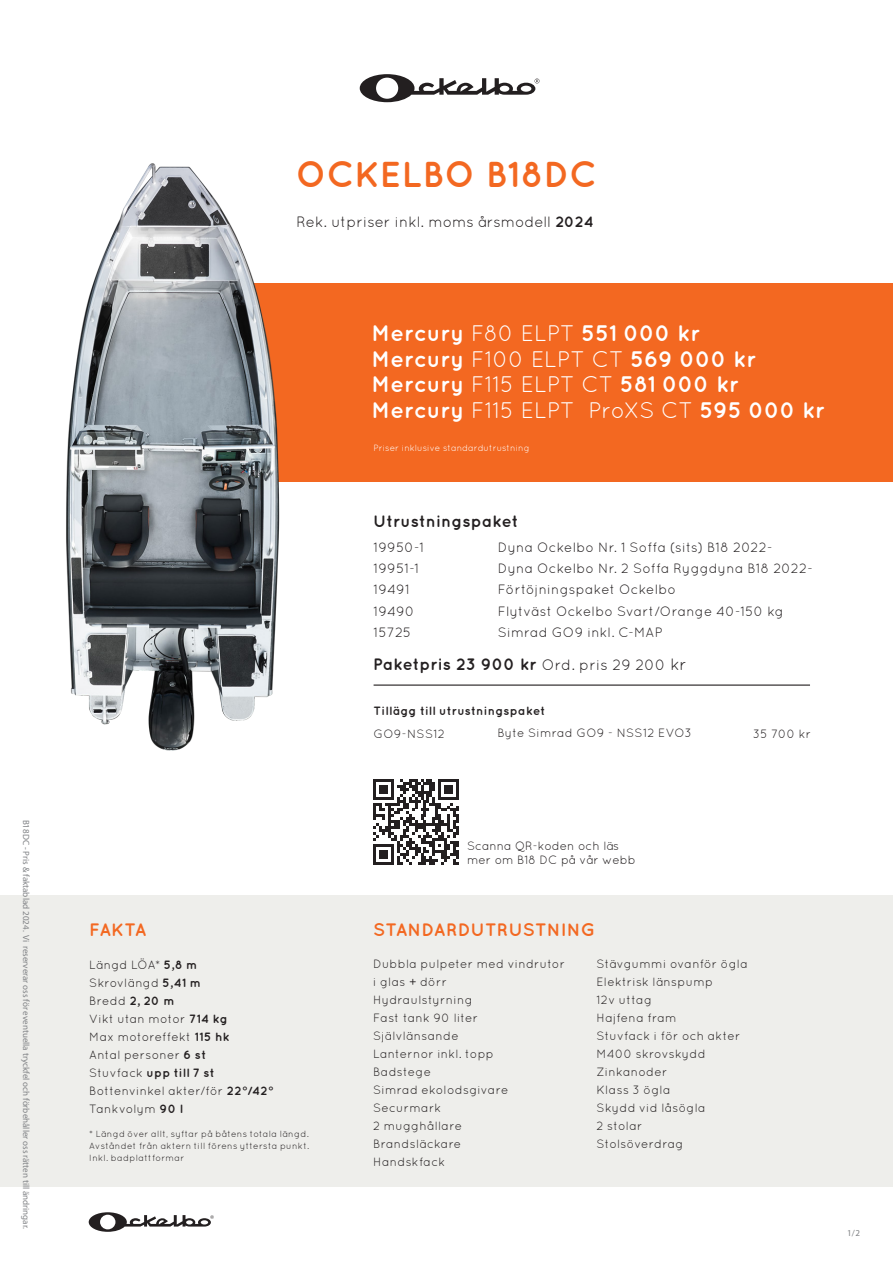
<style>
.page{position:relative;width:893px;height:1263px;background:#fff}
.page>*{position:absolute;margin:0;border:0;box-sizing:border-box;transform-origin:0 0}
.Rubrik{font:700 36px "Quicksand";letter-spacing:.005em;color:#f36821}
.Bröd_bold{font:700 22.5px/25.5px "Quicksand";color:#fff}
.Rubrik-2{font:700 18px "Quicksand";letter-spacing:.005em;color:#f36821}
.Bröd_bold-2{font:700 16.5px "Quicksand";letter-spacing:.01em;color:#231f20}
.t1{font:15px "Quicksand";color:#231f20}
.Bröd_bold-3{font:13.5px "Quicksand";letter-spacing:.02em;color:#231f20}
.Bröd_bold-4{font:12px/18px "Quicksand";letter-spacing:.02em;color:#231f20}
.Bröd_bold-5{font:12px "Quicksand";color:#231f20}
.Bröd_bold-6{font:700 12px "Quicksand";letter-spacing:.025em;color:#231f20}
.Bröd{font:9px "Quicksand";letter-spacing:.035em;color:#231f20}
.t2{font:9px "Myriad Pro";color:#808285}
.t3{font:9px "Quicksand";color:#fff}
.s1{font-weight:700}
.s2{font-weight:400}
.s3{font-weight:400;font-size:15px}
</style>
<div class="page">
<svg style="left:89px;top:1212px;width:125px;height:20px"></svg>
<div style="left:0;top:895px;width:893px;height:291px;background:#eeeeeb"></div>
<div style="left:123px;top:283px;width:770px;height:199px;background:#f36821"></div>
<svg style="left:360px;top:74px;width:179px;height:28px"></svg>
<img style="left:66px;top:163px;width:214px;height:588px">
<hr style="left:374px;top:684px;width:436px;height:2px;background:#231f20">
<svg style="left:374px;top:779px;width:85px;height:86px"></svg>
<p class="t2" style="left:32px;top:819px;width:411px;rotate:90deg">B18DC - Pris &amp; faktablad 2024. Vi reserverar oss för eventuella tryckfel och förbehåller oss rätten till ändringar.</p>
<p class="Rubrik" style="left:296px;top:153px;width:303px">OCKELBO B18DC</p>
<p class="t1" style="left:297px;top:213px;width:299px">Rek. utpriser inkl. moms årsmodell <span class="s1">2024</span></p>
<p class="Bröd_bold" style="left:371px;top:320px;width:386px">Mercury <span class="s2">F80 ELPT</span> 551 000 kr<br>Mercury <span class="s2">F100 ELPT CT</span> 569 000 kr</p>
<p class="Bröd_bold" style="left:371px;top:371px;width:369px">Mercury <span class="s2">F115 ELPT CT</span> 581 000 kr</p>
<p class="Bröd_bold" style="left:371px;top:396px;width:455px">Mercury <span class="s2">F115 ELPT ProXS CT</span> 595 000 kr</p>
<p class="t3" style="left:374px;top:443px;width:158px">Priser inklusive standardutrustning</p>
<p class="Bröd_bold-2" style="left:373px;top:511px;width:147px">Utrustningspaket</p>
<p class="Bröd_bold-3" style="left:374px;top:540px;width:52px">19950-1</p>
<p class="Bröd_bold-3" style="left:374px;top:561px;width:47px">19951-1</p>
<p class="Bröd_bold-3" style="left:374px;top:582px;width:38px">19491</p>
<p class="Bröd_bold-3" style="left:374px;top:603px;width:43px">19490</p>
<p class="Bröd_bold-3" style="left:374px;top:624px;width:39px">15725</p>
<p class="Bröd_bold-3" style="left:498px;top:540px;width:276px">Dyna Ockelbo Nr. 1 Soffa (sits) B18 2022-</p>
<p class="Bröd_bold-3" style="left:498px;top:561px;width:317px">Dyna Ockelbo Nr. 2 Soffa Ryggdyna B18 2022-</p>
<p class="Bröd_bold-3" style="left:498px;top:582px;width:180px">Förtöjningspaket Ockelbo</p>
<p class="Bröd_bold-3" style="left:498px;top:603px;width:288px">Flytväst Ockelbo Svart/Orange 40-150 kg</p>
<p class="Bröd_bold-3" style="left:498px;top:624px;width:166px">Simrad GO9 inkl. C-MAP</p>
<p class="Bröd_bold-2" style="left:373px;top:655px;width:315px">Paketpris 23 900 kr <span class="s3">Ord. pris 29 200</span> <span class="s2">kr</span></p>
<p class="Bröd_bold-6" style="left:374px;top:703px;width:173px">Tillägg till utrustningspaket</p>
<p class="Bröd_bold-4" style="left:374px;top:725px;width:73px">GO9-NSS12</p>
<p class="Bröd_bold-4" style="left:497px;top:724px;width:196px">Byte Simrad GO9 - NSS12 EVO3</p>
<p class="Bröd_bold-4" style="left:753px;top:724px;width:60px">35 700 kr</p>
<p class="Rubrik-2" style="left:89px;top:919px;width:59px">FAKTA</p>
<p class="Bröd_bold-4" style="left:89px;top:955px;width:110px">Längd LÖA* <span class="s1">5,8 m</span></p>
<p class="Bröd_bold-4" style="left:89px;top:973px;width:142px">Skrovlängd <span class="s1">5,41 m<br></span>Bredd <span class="s1">2, 20 m<br></span>Vikt utan motor <span class="s1">714 kg<br></span>Max motoreffekt <span class="s1">115 hk<br></span>Antal personer <span class="s1">6 st<br></span>Stuvfack <span class="s1">upp till 7 st</span></p>
<p class="Bröd_bold-4" style="left:89px;top:1081px;width:186px">Bottenvinkel akter/för <span class="s1">22°/42°</span></p>
<p class="Bröd_bold-4" style="left:89px;top:1099px;width:95px">Tankvolym <span class="s1">90 l</span></p>
<p class="Bröd" style="left:89px;top:1128px;width:221px">* Längd över allt, syftar på båtens totala längd.</p>
<p class="Bröd" style="left:89px;top:1140px;width:221px">Avståndet från aktern till förens yttersta punkt.</p>
<p class="Bröd" style="left:89px;top:1152px;width:97px">Inkl. badplattformar</p>
<p class="Bröd_bold-5" style="left:467px;top:839px;width:154px">Scanna QR-koden och läs</p>
<p class="Bröd_bold-5" style="left:467px;top:853px;width:170px">mer om B18 DC på vår webb</p>
<p class="Rubrik-2" style="left:373px;top:919px;width:224px">STANDARDUTRUSTNING</p>
<p class="Bröd_bold-4" style="left:373px;top:955px;width:193px">Dubbla pulpeter med vindrutor</p>
<p class="Bröd_bold-4" style="left:373px;top:973px;width:75px">i glas + dörr</p>
<p class="Bröd_bold-4" style="left:373px;top:991px;width:101px">Hydraulstyrning</p>
<p class="Bröd_bold-4" style="left:373px;top:1009px;width:107px">Fast tank 90 liter</p>
<p class="Bröd_bold-4" style="left:373px;top:1027px;width:87px">Självlänsande</p>
<p class="Bröd_bold-4" style="left:373px;top:1045px;width:122px">Lanternor inkl. topp</p>
<p class="Bröd_bold-4" style="left:373px;top:1063px;width:59px">Badstege</p>
<p class="Bröd_bold-4" style="left:373px;top:1081px;width:137px">Simrad ekolodsgivare</p>
<p class="Bröd_bold-4" style="left:373px;top:1099px;width:70px">Securmark</p>
<p class="Bröd_bold-4" style="left:373px;top:1117px;width:90px">2 mugghållare</p>
<p class="Bröd_bold-4" style="left:373px;top:1135px;width:90px">Brandsläckare</p>
<p class="Bröd_bold-4" style="left:373px;top:1153px;width:74px">Handskfack</p>
<p class="Bröd_bold-4" style="left:597px;top:955px;width:153px">Stävgummi ovanför ögla</p>
<p class="Bröd_bold-4" style="left:597px;top:973px;width:118px">Elektrisk länspump</p>
<p class="Bröd_bold-4" style="left:597px;top:991px;width:57px">12v uttag</p>
<p class="Bröd_bold-4" style="left:597px;top:1009px;width:81px">Hajfena fram</p>
<p class="Bröd_bold-4" style="left:597px;top:1027px;width:145px">Stuvfack i för och akter</p>
<p class="Bröd_bold-4" style="left:597px;top:1045px;width:111px">M400 skrovskydd</p>
<p class="Bröd_bold-4" style="left:597px;top:1063px;width:72px">Zinkanoder</p>
<p class="Bröd_bold-4" style="left:597px;top:1081px;width:75px">Klass 3 ögla</p>
<p class="Bröd_bold-4" style="left:597px;top:1099px;width:111px">Skydd vid låsögla</p>
<p class="Bröd_bold-4" style="left:597px;top:1117px;width:47px">2 stolar</p>
<p class="Bröd_bold-4" style="left:597px;top:1135px;width:88px">Stolsöverdrag</p>
<p class="t2" style="left:847px;top:1227px;width:14px">1/2</p>
</div>
